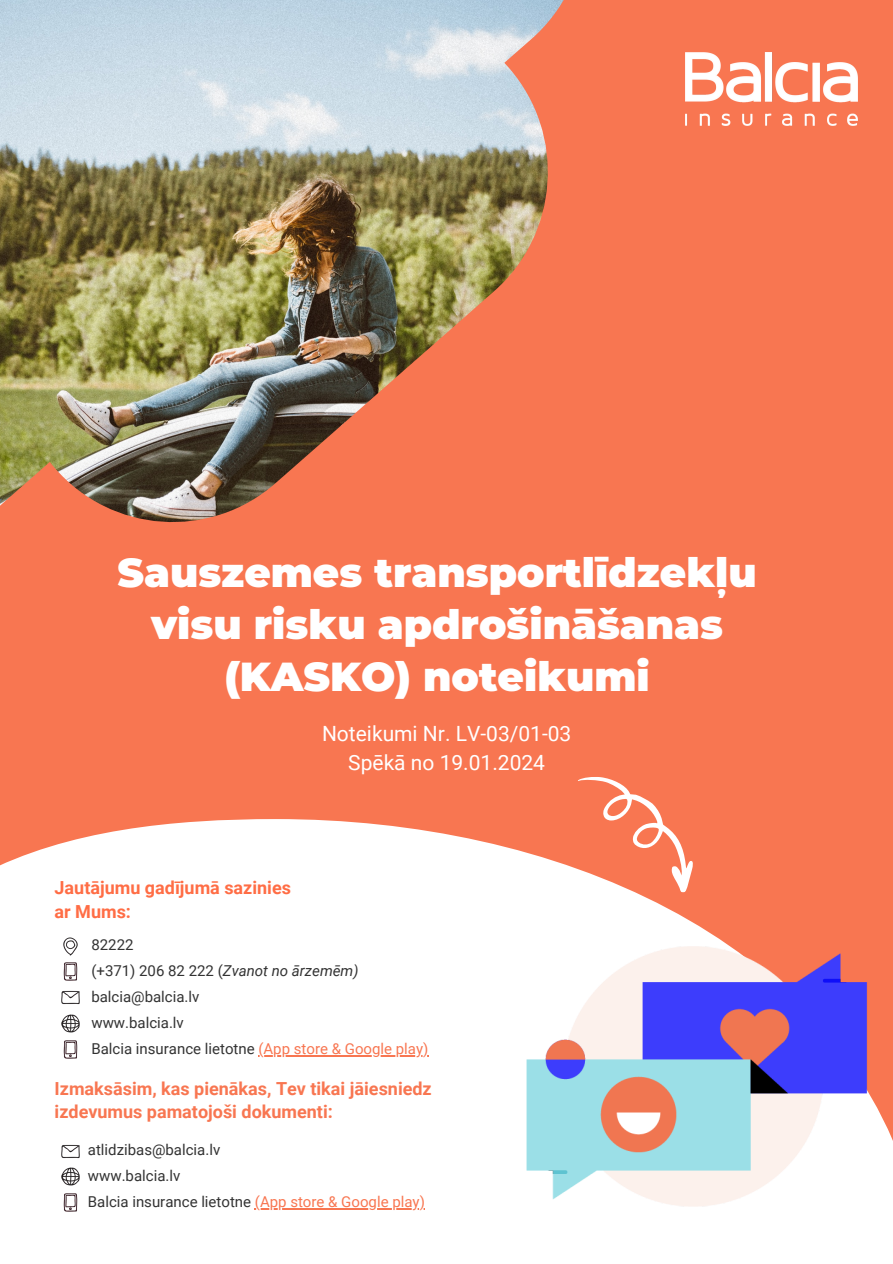
<style>
.page{position:relative;width:893px;height:1264px;background:#fff}
.page>*{position:absolute;margin:0;border:0;box-sizing:border-box;transform-origin:0 0}
.t1{font:900 40.5px/51.8px "Montserrat";color:#fff;text-align:center}
.t2{font:21px/29.2px "Roboto";color:#fff;text-align:center}
.t3{font:700 18px/22.5px "Roboto";color:#f87651}
.t4{font:700 18px/23.7px "Roboto";color:#ff6d45}
.t5{font:15px "Roboto";color:#333}
.t6{font:italic 15px "Roboto";color:#333}
.s1{font-style:normal}
.s2{color:#f87651}
</style>
<div class="page">
<div style="left:0;top:569px;width:892px;height:694px;background:#f87651"></div>
<div style="left:0;top:819px;width:573px;height:444px;background:#fff"></div>
<img style="left:61px;top:1142px;width:18px;height:18px">
<img style="left:61px;top:1167px;width:18px;height:18px">
<hr style="left:255px;top:1208px;width:170px;height:1px;background:#f87651">
<img style="left:61px;top:1193px;width:18px;height:18px">
<img style="left:61px;top:937px;width:18px;height:18px">
<img style="left:61px;top:962px;width:18px;height:18px">
<img style="left:61px;top:988px;width:18px;height:18px">
<img style="left:61px;top:1014px;width:18px;height:18px">
<hr style="left:258px;top:1055px;width:170px;height:1px;background:#f87651">
<img style="left:61px;top:1040px;width:18px;height:18px">
<svg style="left:573px;top:777px;width:120px;height:93px"></svg>
<img style="left:411px;top:870px;width:481px;height:393px">
<img style="left:0;top:0;width:892px;height:569px">
<img style="left:685px;top:52px;width:172px;height:74px">
<p class="t1" style="left:117px;top:546px;width:640px">Sauszemes transportlīdzekļu visu risku apdrošināšanas (KASKO) noteikumi</p>
<p class="t2" style="left:322px;top:719px;width:251px">Noteikumi Nr. LV-03/01-03<br>Spēkā no 19.01.2024</p>
<h3 class="t4" style="left:55px;top:876px;width:238px">Jautājumu gadījumā sazinies ar Mums:</h3>
<p class="t5" style="left:91px;top:936px;width:44px">82222</p>
<p class="t6" style="left:91px;top:962px;width:269px"><span class="s1">(+371) 206 82 222 (</span>Zvanot no ārzemēm)</p>
<p class="t5" style="left:91px;top:988px;width:110px">balcia@balcia.lv</p>
<p class="t5" style="left:91px;top:1014px;width:94px">www.balcia.lv</p>
<p class="t5" style="left:91px;top:1040px;width:338px">Balcia insurance lietotne <span class="s2">(App store &amp; Google play)</span></p>
<p class="t3" style="left:55px;top:1077px;width:378px">Izmaksāsim, kas pienākas, Tev tikai jāiesniedz izdevumus pamatojoši dokumenti:</p>
<p class="t5" style="left:88px;top:1141px;width:134px">atlidzibas@balcia.lv</p>
<h1 class="t5" style="left:88px;top:1167px;width:94px">www.balcia.lv</h1>
<h2 class="t5" style="left:88px;top:1193px;width:338px">Balcia insurance lietotne <span class="s2">(App store &amp; Google play)</span></h2>
</div>
